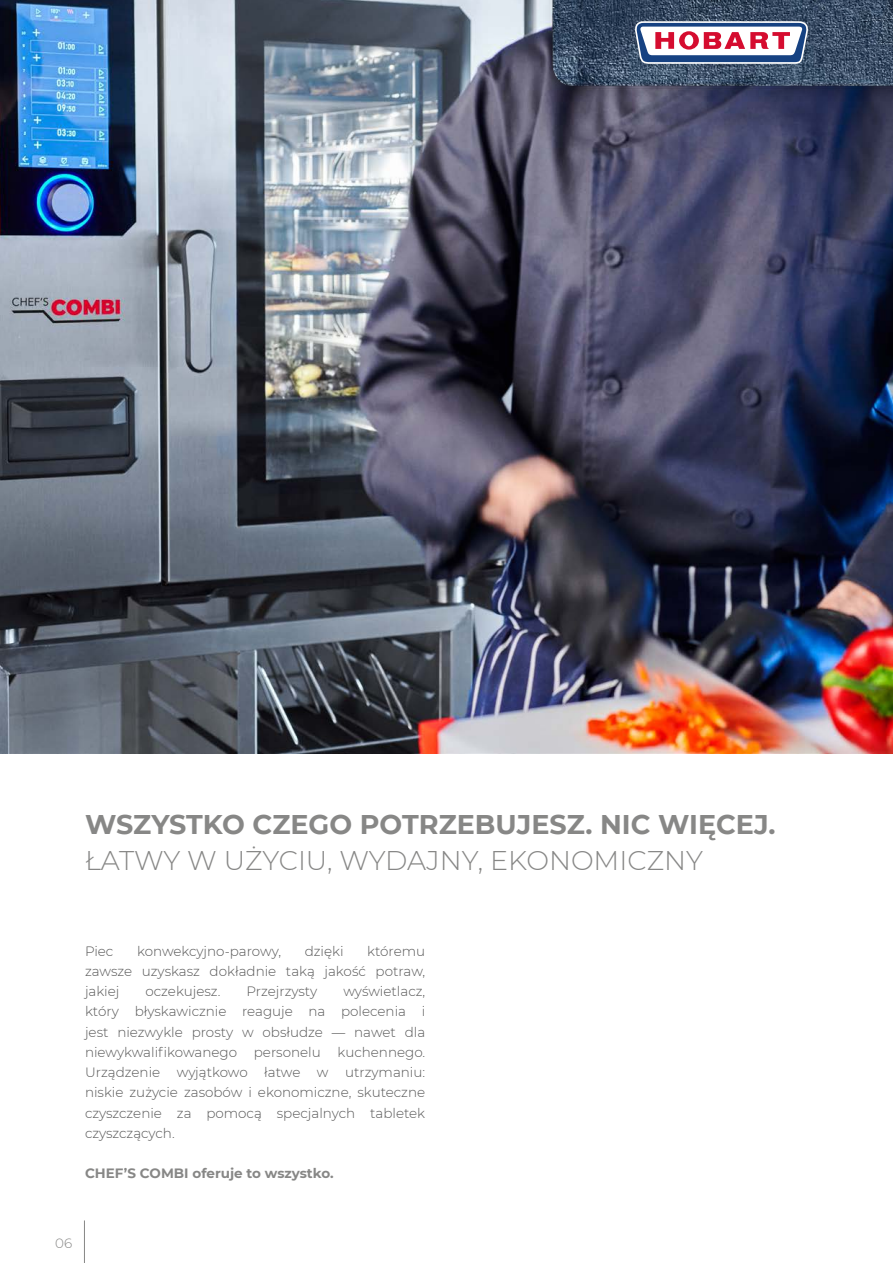
<style>
.page{position:relative;width:893px;height:1263px;background:#fff}
.page>*{position:absolute;margin:0;border:0;box-sizing:border-box;transform-origin:0 0}
.t1{font:700 27px "Montserrat";color:#878786}
.t2{font:300 27px "Montserrat";color:#878786}
.t3{font:300 13.5px/20.2px "Montserrat";color:#565656;text-align:justify}
.t4{font:700 13.5px "Montserrat";color:#878786}
.t5{font:300 13.5px "Montserrat";color:#878786}
</style>
<div class="page">
<hr style="left:84px;top:1220px;width:1px;height:43px;background:#878786">
<img style="left:0;top:0;width:893px;height:753px">
<img style="left:470px;top:0;width:423px;height:123px">
<svg style="left:635px;top:21px;width:173px;height:43px"></svg>
<h1 class="t1" style="left:85px;top:805px;width:692px">WSZYSTKO CZEGO POTRZEBUJESZ. NIC WIĘCEJ.</h1>
<h1 class="t2" style="left:85px;top:842px;width:619px">ŁATWY W UŻYCIU, WYDAJNY, EKONOMICZNY</h1>
<p class="t3" style="left:85px;top:940px;width:342px;text-indent:282px">któremu zawsze uzyskasz dokładnie taką jakość potraw, jakiej</p>
<p class="t3" style="left:85px;top:940px;width:30px">Piec</p>
<p class="t3" style="left:137px;top:940px;width:145px">konwekcyjno-parowy,</p>
<p class="t3" style="left:305px;top:940px;width:40px">dzięki</p>
<p class="t3" style="left:85px;top:981px;width:342px;text-indent:258px">wyświetlacz, który błyskawicznie reaguje na polecenia i jest niezwykle prosty w obsłudze — nawet dla niewykwalifikowanego personelu kuchennego.<br>Urządzenie wyjątkowo łatwe w utrzymaniu: niskie zużycie zasobów i ekonomiczne, skuteczne czyszczenie za pomocą specjalnych tabletek czyszczących.</p>
<p class="t4" style="left:85px;top:1164px;width:250px">CHEF’S COMBI oferuje to wszystko.</p>
<p class="t3" style="left:146px;top:981px;width:76px">oczekujesz.</p>
<p class="t3" style="left:247px;top:981px;width:72px">Przejrzysty</p>
<p class="t5" style="left:55px;top:1234px;width:19px">06</p>
</div>
